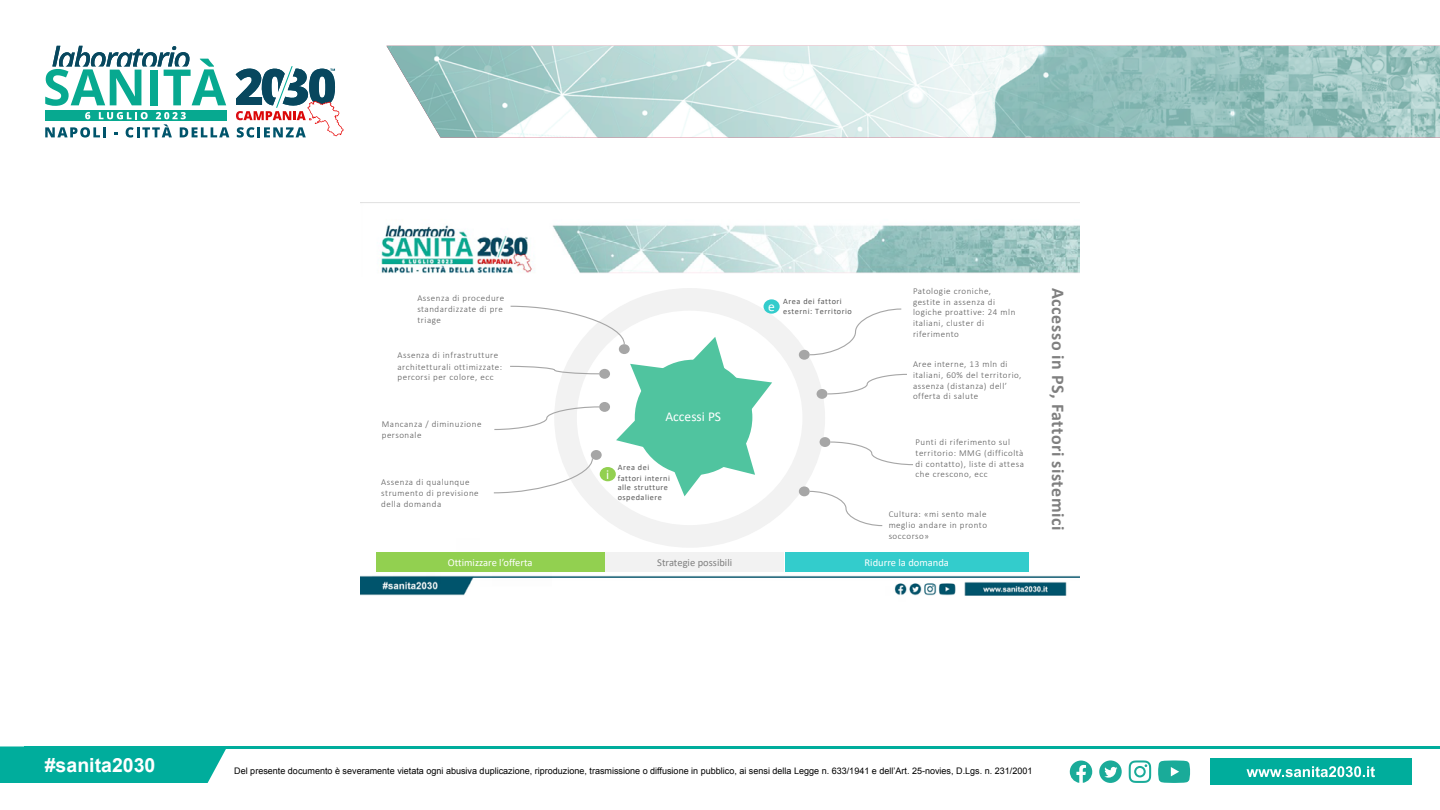
<style>
.page{position:relative;width:1440px;height:810px;background:#fff}
.page>*{position:absolute;margin:0;border:0;box-sizing:border-box;transform-origin:0 0}
.t1{font:700 19.5px "Arial";color:#fff}
.t2{font:700 18px "Calibri";letter-spacing:.03em;color:#7f7f7f}
.t3{font:13.5px "Calibri";color:#fff}
.t4{font:10.5px "Calibri";color:#fff}
.t5{font:10.5px "Calibri";color:#7f7f7f}
.t6{font:300 9px/10.9px "Calibri";letter-spacing:.055em;color:#595959}
.t7{font:9px "Arial";color:#000}
.t8{font:8.25px/10px "Calibri";letter-spacing:.06em;color:#595959}
</style>
<div class="page">
<img style="left:386px;top:46px;width:1054px;height:92px">
<div style="left:0;top:746px;width:226px;height:37px;background:#00ad9c"></div>
<div style="left:1210px;top:759px;width:201px;height:26px;background:#00ad9c"></div>
<hr style="left:24px;top:746px;width:1416px;height:3px;background:#00ad9c">
<svg style="left:1247px;top:766px;width:128px;height:11px"></svg>
<svg style="left:1129px;top:760px;width:22px;height:23px"></svg>
<svg style="left:1158px;top:760px;width:32px;height:23px"></svg>
<svg style="left:1070px;top:761px;width:22px;height:22px"></svg>
<svg style="left:1099px;top:760px;width:23px;height:23px"></svg>
<div style="left:45px;top:110px;width:181px;height:11px;background:#07a990"></div>
<svg style="left:45px;top:46px;width:181px;height:60px"></svg>
<svg style="left:236px;top:66px;width:107px;height:72px"></svg>
<svg style="left:45px;top:112px;width:184px;height:26px"></svg>
<img style="left:360px;top:202px;width:720px;height:394px">
<svg style="left:554px;top:288px;width:271px;height:260px"></svg>
<div style="left:764px;top:299px;width:16px;height:15px;background:#3cc;border-radius:50%"></div>
<svg style="left:493px;top:305px;width:279px;height:191px"></svg>
<div style="left:799px;top:350px;width:11px;height:10px;background:#a6a6a6;border-radius:50%"></div>
<svg style="left:809px;top:308px;width:93px;height:48px"></svg>
<div style="left:817px;top:389px;width:10px;height:10px;background:#a6a6a6;border-radius:50%"></div>
<svg style="left:826px;top:373px;width:82px;height:22px"></svg>
<div style="left:820px;top:437px;width:10px;height:10px;background:#a6a6a6;border-radius:50%"></div>
<svg style="left:829px;top:441px;width:85px;height:25px"></svg>
<div style="left:799px;top:486px;width:11px;height:10px;background:#a6a6a6;border-radius:50%"></div>
<svg style="left:809px;top:490px;width:74px;height:37px"></svg>
<div style="left:376px;top:552px;width:229px;height:20px;background:#92d050"></div>
<div style="left:605px;top:553px;width:179px;height:19px;background:#f2f2f2"></div>
<div style="left:785px;top:553px;width:243px;height:19px;background:#3cc"></div>
<img style="left:360px;top:202px;width:719px;height:74px">
<h1 class="t1" style="left:45px;top:752px;width:112px">#sanita2030</h1>
<p class="t6" style="left:417px;top:292px;width:88px">Assenza di procedure standardizzate di pre triage</p>
<p class="t6" style="left:398px;top:349px;width:106px;line-height:11.3px">Assenza di infrastrutture architetturali ottimizzate:</p>
<p class="t6" style="left:398px;top:371px;width:98px">percorsi per colore, ecc</p>
<p class="t6" style="left:382px;top:418px;width:101px;line-height:11.3px">Mancanza / diminuzione personale</p>
<p class="t6" style="left:381px;top:476px;width:99px">Assenza di qualunque strumento di previsione della domanda</p>
<h3 class="t3" style="left:665px;top:407px;width:57px">Accessi PS</h3>
<h3 class="t3" style="left:606px;top:465px;width:5px">i</h3>
<p class="t8" style="left:618px;top:462px;width:54px">Area dei fattori interni alle strutture ospedaliere</p>
<h3 class="t3" style="left:768px;top:297px;width:8px">e</h3>
<p class="t8" style="left:783px;top:296px;width:70px;line-height:10.4px">Area dei fattori esterni: Territorio</p>
<p class="t6" style="left:913px;top:285px;width:104px">Patologie croniche, gestite in assenza di logiche proattive: 24 mln italiani, cluster di riferimento</p>
<p class="t6" style="left:913px;top:359px;width:110px">Aree interne, 13 mln di italiani, 60% del territorio, assenza (distanza) dell’ offerta di salute</p>
<p class="t6" style="left:916px;top:437px;width:110px">Punti di riferimento sul territorio: MMG (difficoltà di contatto), liste di attesa che crescono, ecc</p>
<p class="t6" style="left:889px;top:508px;width:100px;text-align:justify">Cultura: «mi sento male meglio andare in pronto soccorso»</p>
<p class="t4" style="left:448px;top:555px;width:86px">Ottimizzare l’offerta</p>
<p class="t5" style="left:657px;top:555px;width:77px">Strategie possibili</p>
<p class="t4" style="left:865px;top:555px;width:86px">Ridurre la domanda</p>
<h2 class="t2" style="left:1071px;top:288px;width:244px;rotate:90deg">Accesso in PS, Fattori sistemici</h2>
<p class="t7" style="left:234px;top:765px;width:800px">Del presente documento è severamente vietata ogni abusiva duplicazione, riproduzione, trasmissione o diffusione in pubblico, ai sensi della Legge n. 633/1941 e dell’Art. 25-novies, D.Lgs. n. 231/2001</p>
</div>
